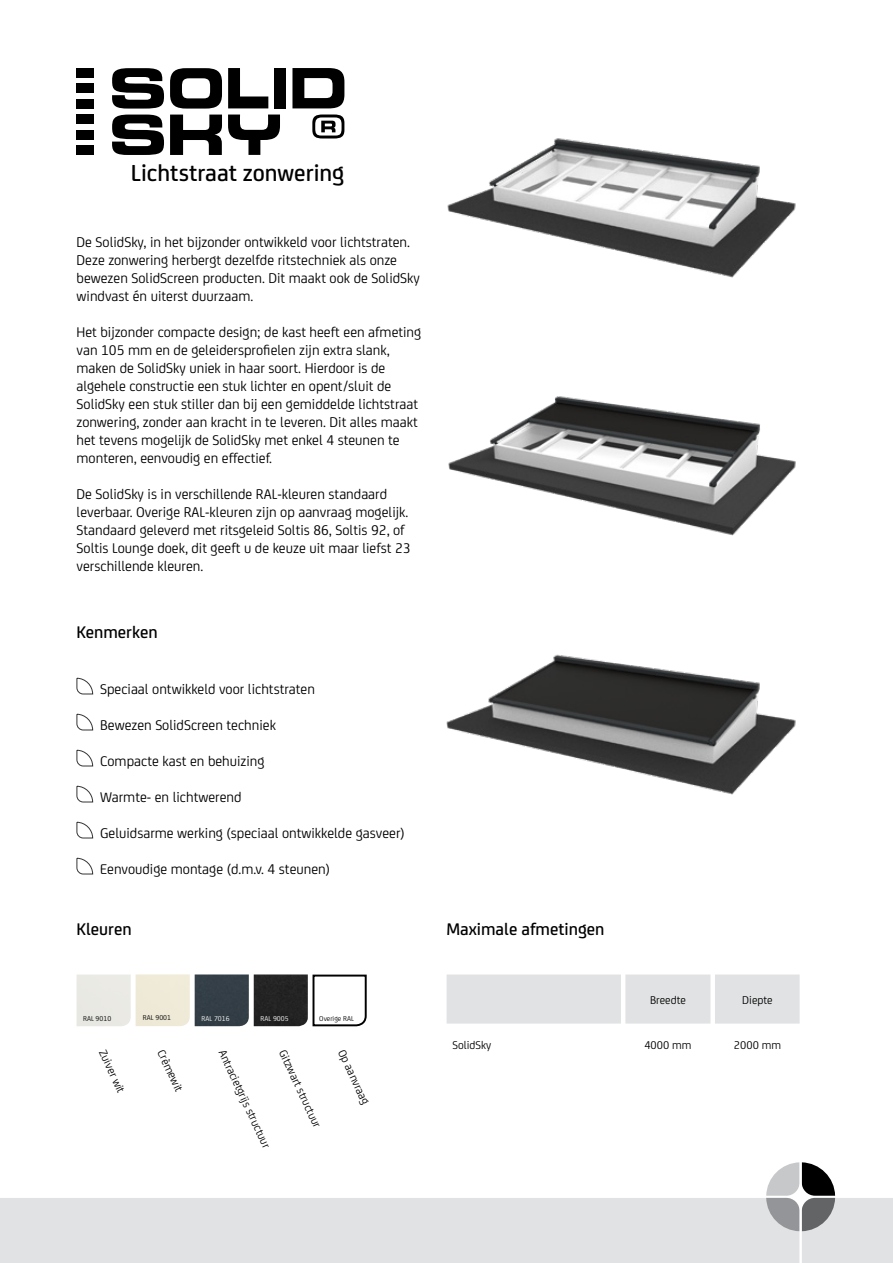
<style>
.page{position:relative;width:893px;height:1263px;background:#fff}
.page>*{position:absolute;margin:0;border:0;box-sizing:border-box;transform-origin:0 0}
.t1{font:500 24.75px "FS Joey";color:#000}
.t2{font:500 18px "FS Joey";color:#000}
.t3{font:15px/18px "FS Joey";color:#000}
.t4{font:12px "FS Joey";color:#000}
.t5{font:7.5px "FS Joey";color:#000}
.t6{font:7.5px "FS Joey";color:#fff}
</style>
<div class="page">
<img style="left:447px;top:138px;width:349px;height:140px">
<img style="left:446px;top:654px;width:350px;height:141px">
<img style="left:448px;top:396px;width:348px;height:140px">
<svg style="left:112px;top:68px;width:52px;height:41px"></svg>
<svg style="left:170px;top:68px;width:52px;height:41px"></svg>
<div style="left:77px;top:68px;width:17px;height:9px;background:#000"></div>
<div style="left:77px;top:84px;width:17px;height:9px;background:#000"></div>
<div style="left:77px;top:99px;width:17px;height:9px;background:#000"></div>
<div style="left:77px;top:114px;width:17px;height:10px;background:#000"></div>
<div style="left:77px;top:130px;width:17px;height:9px;background:#000"></div>
<div style="left:77px;top:146px;width:17px;height:9px;background:#000"></div>
<svg style="left:312px;top:114px;width:32px;height:24px"></svg>
<svg style="left:292px;top:68px;width:52px;height:40px"></svg>
<div style="left:274px;top:68px;width:12px;height:40px;background:#000"></div>
<svg style="left:228px;top:68px;width:40px;height:40px"></svg>
<svg style="left:112px;top:115px;width:52px;height:40px"></svg>
<svg style="left:170px;top:115px;width:52px;height:40px"></svg>
<svg style="left:228px;top:115px;width:52px;height:40px"></svg>
<div style="left:254px;top:974px;width:54px;height:52px;background:#232323"></div>
<svg style="left:312px;top:974px;width:55px;height:53px"></svg>
<div style="left:447px;top:974px;width:353px;height:49px;background:#e1e2e3"></div>
<div style="left:136px;top:974px;width:54px;height:52px;background:#efead8"></div>
<div style="left:195px;top:974px;width:54px;height:52px;background:#333e46"></div>
<svg style="left:76px;top:677px;width:17px;height:18px"></svg>
<svg style="left:76px;top:713px;width:17px;height:18px"></svg>
<svg style="left:76px;top:749px;width:17px;height:18px"></svg>
<svg style="left:76px;top:785px;width:17px;height:18px"></svg>
<svg style="left:76px;top:821px;width:17px;height:18px"></svg>
<svg style="left:76px;top:857px;width:17px;height:18px"></svg>
<div style="left:0;top:1198px;width:766px;height:65px;background:#e1e2e3"></div>
<svg style="left:766px;top:1162px;width:127px;height:101px"></svg>
<hr style="left:800px;top:0;width:2px;height:1263px;background:#fff">
<h1 class="t1" style="left:131px;top:155px;width:215px">Lichtstraat zonwering</h1>
<p class="t3" style="left:77px;top:232px;width:345px">De SolidSky, in het bijzonder ontwikkeld voor lichtstraten.<br>Deze zonwering herbergt dezelfde ritstechniek als onze bewezen SolidScreen producten. Dit maakt ook de SolidSky windvast én uiterst duurzaam.</p>
<p class="t3" style="left:77px;top:322px;width:346px">Het bijzonder compacte design; de kast heeft een afmeting van 105 mm en de geleidersprofielen zijn extra slank, maken de SolidSky uniek in haar soort. Hierdoor is de algehele constructie een stuk lichter en opent/sluit de SolidSky een stuk stiller dan bij een gemiddelde lichtstraat zonwering, zonder aan kracht in te leveren. Dit alles maakt het tevens mogelijk de SolidSky met enkel 4 steunen te monteren, eenvoudig en effectief.</p>
<p class="t3" style="left:77px;top:484px;width:336px">De SolidSky is in verschillende RAL-kleuren standaard leverbaar. Overige RAL-kleuren zijn op aanvraag mogelijk.<br>Standaard geleverd met ritsgeleid Soltis 86, Soltis 92, of Soltis Lounge doek, dit geeft u de keuze uit maar liefst 23 verschillende kleuren.</p>
<p class="t2" style="left:77px;top:619px;width:83px">Kenmerken</p>
<p class="t3" style="left:100px;top:679px;width:216px">Speciaal ontwikkeld voor lichtstraten</p>
<p class="t3" style="left:100px;top:715px;width:177px">Bewezen SolidScreen techniek</p>
<p class="t3" style="left:100px;top:751px;width:166px">Compacte kast en behuizing</p>
<p class="t3" style="left:100px;top:787px;width:143px">Warmte- en lichtwerend</p>
<p class="t3" style="left:100px;top:823px;width:306px">Geluidsarme werking (speciaal ontwikkelde gasveer)</p>
<p class="t3" style="left:100px;top:859px;width:231px">Eenvoudige montage (d.m.v. 4 steunen)</p>
<p class="t2" style="left:77px;top:916px;width:57px">Kleuren</p>
<p class="t2" style="left:446px;top:916px;width:159px">Maximale afmetingen</p>
<p class="t4" style="left:650px;top:991px;width:37px">Breedte</p>
<p class="t4" style="left:742px;top:991px;width:32px">Diepte</p>
<p class="t5" style="left:83px;top:1013px;width:30px">RAL 9010</p>
<p class="t5" style="left:143px;top:1012px;width:30px">RAL 9001</p>
<p class="t6" style="left:201px;top:1013px;width:30px">RAL 7016</p>
<p class="t6" style="left:261px;top:1013px;width:30px">RAL 9005</p>
<p class="t5" style="left:319px;top:1013px;width:36px">Overige RAL</p>
<p class="t4" style="left:290px;top:1047px;width:86px;rotate:65deg">Gitzwart structuur</p>
<p class="t4" style="left:349px;top:1047px;width:60px;rotate:65deg">Op aanvraag</p>
<p class="t4" style="left:110px;top:1047px;width:47px;rotate:65deg">Zuiver wit</p>
<p class="t4" style="left:169px;top:1047px;width:46px;rotate:65deg">Crèmewit</p>
<p class="t4" style="left:230px;top:1047px;width:108px;rotate:65deg">Antracietgrijs structuur</p>
<p class="t4" style="left:453px;top:1037px;width:40px">SolidSky</p>
<p class="t4" style="left:644px;top:1037px;width:49px">4000 mm</p>
<p class="t4" style="left:734px;top:1037px;width:49px">2000 mm</p>
</div>
